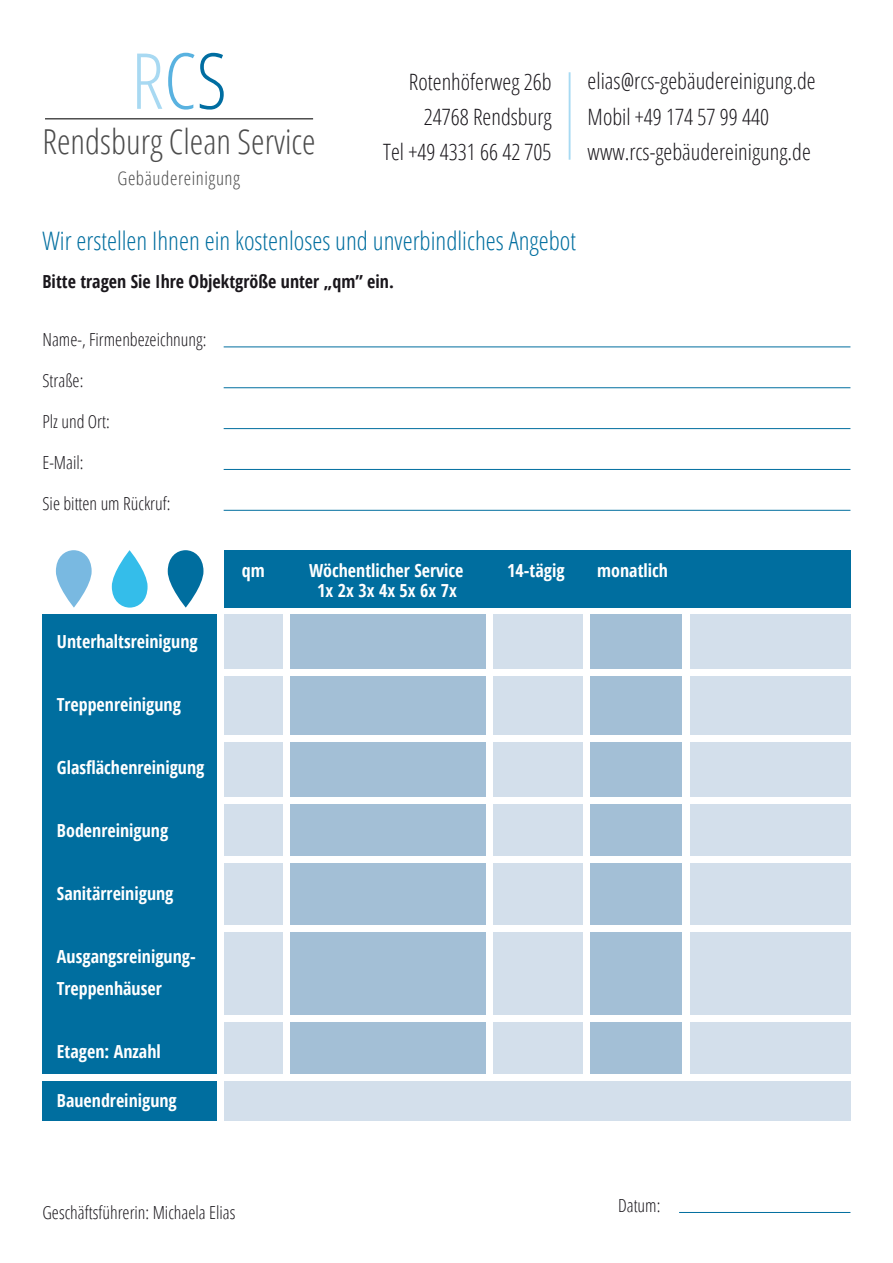
<style>
.page{position:relative;width:893px;height:1263px;background:#fff}
.page>*{position:absolute;margin:0;border:0;box-sizing:border-box;transform-origin:0 0}
.t1{font:300 77.4px "Open Sans Condensed";color:#a8d9f2}
.t2{font:300 34.35px "Open Sans Condensed";color:#4c4c4c}
.t3{font:300 25.5px "Open Sans Condensed";color:#006e9f}
.t4{font:300 22.5px/35.1px "Open Sans Condensed";color:#1a171c}
.t5{font:300 condensed 22.5px "Open Sans";color:#1a171c}
.t6{font:300 18.9px "Open Sans Condensed";letter-spacing:.03em;color:#4c4c4c}
.t7{font:700 condensed 18px/31.5px "Open Sans";color:#fff}
.t8{font:300 18px "Open Sans Condensed";color:#1a171c}
.t9{font:700 condensed 18px "Open Sans";color:#1a171c}
.s1{color:#59b2e0}
.s2{color:#006da1}
</style>
<div class="page">
<hr style="left:45px;top:118px;width:268px;height:2px;background:#4c4c4c">
<div style="left:290px;top:614px;width:196px;height:460px;background:#a3bfd6"></div>
<svg style="left:112px;top:550px;width:36px;height:58px"></svg>
<svg style="left:56px;top:550px;width:36px;height:58px"></svg>
<div style="left:43px;top:614px;width:174px;height:460px;background:#006e9f"></div>
<div style="left:224px;top:550px;width:626px;height:58px;background:#006e9f"></div>
<div style="left:224px;top:614px;width:58px;height:460px;background:#d3dfeb"></div>
<div style="left:493px;top:614px;width:90px;height:460px;background:#d3dfeb"></div>
<div style="left:591px;top:614px;width:91px;height:460px;background:#a3bfd6"></div>
<div style="left:690px;top:614px;width:160px;height:460px;background:#d3dfeb"></div>
<div style="left:224px;top:669px;width:669px;height:7px;background:#fff"></div>
<div style="left:224px;top:735px;width:669px;height:7px;background:#fff"></div>
<div style="left:224px;top:797px;width:669px;height:6px;background:#fff"></div>
<div style="left:224px;top:856px;width:669px;height:7px;background:#fff"></div>
<div style="left:224px;top:924px;width:669px;height:7px;background:#fff"></div>
<svg style="left:168px;top:550px;width:36px;height:58px"></svg>
<div style="left:224px;top:1015px;width:669px;height:7px;background:#fff"></div>
<div style="left:43px;top:1081px;width:174px;height:39px;background:#006e9f"></div>
<div style="left:224px;top:1081px;width:626px;height:39px;background:#d3dfeb"></div>
<hr style="left:224px;top:346px;width:626px;height:1px;background:#006e9f">
<hr style="left:224px;top:387px;width:626px;height:1px;background:#006e9f">
<hr style="left:224px;top:428px;width:626px;height:1px;background:#006e9f">
<hr style="left:224px;top:469px;width:626px;height:1px;background:#006e9f">
<hr style="left:224px;top:510px;width:626px;height:1px;background:#006e9f">
<hr style="left:679px;top:1212px;width:171px;height:1px;background:#006e9f">
<hr style="left:569px;top:72px;width:1px;height:88px;background:#a7daf3">
<h1 class="t1" style="left:131px;top:28px;width:97px">R<span class="s1">C</span><span class="s2">S</span></h1>
<h2 class="t2" style="left:43px;top:118px;width:275px">Rendsburg Clean Service</h2>
<p class="t6" style="left:118px;top:165px;width:124px">Gebäudereinigung</p>
<p class="t4" style="left:383px;top:63px;width:170px;text-align:right">Rotenhöferweg 26b<br>24768 Rendsburg<br>Tel +49 4331 66 42 705</p>
<p class="t5" style="left:588px;top:66px;width:230px">elias@rcs-gebäudereinigung.de</p>
<p class="t4" style="left:588px;top:98px;width:225px">Mobil +49 174 57 99 440 www.rcs-gebäudereinigung.de</p>
<h3 class="t3" style="left:43px;top:223px;width:535px">Wir erstellen Ihnen ein kostenloses und unverbindliches Angebot</h3>
<p class="t9" style="left:43px;top:269px;width:353px">Bitte tragen Sie Ihre Objektgröße unter „qm” ein.</p>
<p class="t8" style="left:43px;top:327px;width:165px">Name-, Firmenbezeichnung:</p>
<p class="t8" style="left:43px;top:368px;width:42px">Straße:</p>
<p class="t8" style="left:43px;top:409px;width:69px">Plz und Ort:</p>
<p class="t8" style="left:43px;top:451px;width:43px">E-Mail:</p>
<p class="t8" style="left:43px;top:492px;width:129px">Sie bitten um Rückruf:</p>
<p class="t7" style="left:57px;top:625px;width:142px">Unterhaltsreinigung</p>
<p class="t7" style="left:57px;top:688px;width:125px">Treppenreinigung</p>
<p class="t7" style="left:57px;top:751px;width:149px">Glasflächenreinigung</p>
<p class="t7" style="left:57px;top:814px;width:113px">Bodenreinigung</p>
<p class="t7" style="left:57px;top:877px;width:118px">Sanitärreinigung</p>
<p class="t7" style="left:57px;top:940px;width:140px">Ausgangsreinigung-<br>Treppenhäuser</p>
<p class="t7" style="left:57px;top:1035px;width:105px">Etagen: Anzahl</p>
<p class="t7" style="left:57px;top:1084px;width:121px">Bauendreinigung</p>
<p class="t7" style="left:242px;top:554px;width:24px">qm</p>
<p class="t7" style="left:309px;top:554px;width:156px">Wöchentlicher Service</p>
<p class="t7" style="left:507px;top:554px;width:59px">14-tägig</p>
<p class="t7" style="left:597px;top:554px;width:72px">monatlich</p>
<p class="t7" style="left:317px;top:574px;width:141px">1x 2x 3x 4x 5x 6x 7x</p>
<p class="t8" style="left:43px;top:1200px;width:194px">Geschäftsführerin: Michaela Elias</p>
<p class="t8" style="left:618px;top:1193px;width:44px">Datum:</p>
</div>
